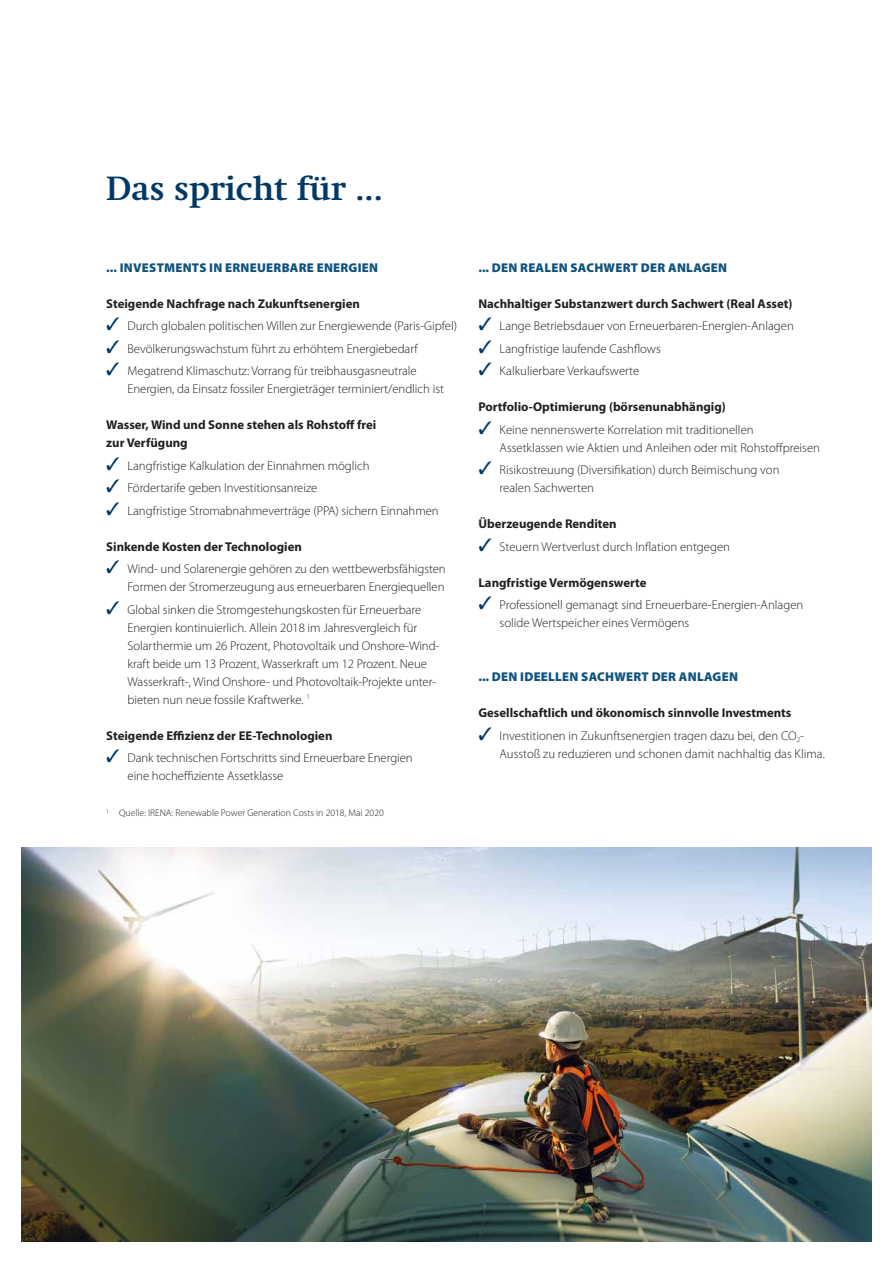
<style>
.page{position:relative;width:893px;height:1263px;background:#fff}
.page>*{position:absolute;margin:0;border:0;box-sizing:border-box;transform-origin:0 0}
.t1{font:700 33px "Swift";color:#003965}
.t2{font:300 12.75px/18px "Myriad Pro";letter-spacing:-.005em;color:#231f20}
.t3{font:700 12.75px/18px "Myriad Pro";color:#231f20}
.t4{font:900 12.75px "Myriad Pro";letter-spacing:.02em;color:#0f527d}
.t5{font:300 9.75px "Myriad Pro";color:#231f20}
.s1{color:#003965}
</style>
<div class="page">
<img style="left:21px;top:848px;width:851px;height:394px">
<h1 class="t1" style="left:106px;top:169px;width:278px">Das spricht für ...</h1>
<p class="t4" style="left:106px;top:260px;width:273px">... INVESTMENTS IN ERNEUERBARE ENERGIEN</p>
<p class="t3" style="left:106px;top:294px;width:255px">Steigende Nachfrage nach Zukunftsenergien</p>
<p class="t2" style="left:106px;top:317px;width:352px"><span class="s1">✓</span> Durch globalen politischen Willen zur Energiewende (Paris-Gipfel)</p>
<p class="t2" style="left:106px;top:340px;width:313px"><span class="s1">✓</span> Bevölkerungswachstum führt zu erhöhtem Energiebedarf</p>
<p class="t2" style="left:128px;top:362px;width:318px;text-indent:-21px"><span class="s1">✓</span> Megatrend Klimaschutz: Vorrang für treibhausgasneutrale<br>Energien, da Einsatz fossiler Energieträger terminiert/endlich ist</p>
<p class="t3" style="left:106px;top:416px;width:272px">Wasser, Wind und Sonne stehen als Rohstoff frei zur Verfügung</p>
<p class="t2" style="left:106px;top:457px;width:265px"><span class="s1">✓</span> Langfristige Kalkulation der Einnahmen möglich</p>
<p class="t2" style="left:106px;top:479px;width:212px"><span class="s1">✓</span> Fördertarife geben Investitionsanreize</p>
<p class="t2" style="left:106px;top:502px;width:334px"><span class="s1">✓</span> Langfristige Stromabnahmeverträge (PPA) sichern Einnahmen</p>
<p class="t3" style="left:106px;top:537px;width:197px">Sinkende Kosten der Technologien</p>
<p class="t2" style="left:106px;top:560px;width:341px;text-align:right"><span class="s1">✓</span> Wind- und Solarenergie gehören zu den wettbewerbsfähigsten<br>Formen der Stromerzeugung aus erneuerbaren Energiequellen</p>
<p class="t2" style="left:128px;top:601px;width:313px;text-indent:-21px"><span class="s1">✓</span> Global sinken die Stromgestehungskosten für Erneuerbare Energien kontinuierlich. Allein 2018 im Jahresvergleich für Solarthermie um 26 Prozent, Photovoltaik und Onshore-Wind&shy;kraft beide um 13 Prozent, Wasserkraft um 12 Prozent. Neue Wasserkraft-, Wind Onshore- und Photovoltaik-Projekte unter&shy;bieten nun neue fossile Kraftwerke. <sup>1</sup></p>
<p class="t3" style="left:106px;top:726px;width:228px">Steigende Effizienz der EE-Technologien</p>
<p class="t2" style="left:128px;top:749px;width:287px;text-indent:-21px"><span class="s1">✓</span> Dank technischen Fortschritts sind Erneuerbare Energien eine hocheffiziente Assetklasse</p>
<p class="t5" style="left:106px;top:807px;width:279px"><sup>1</sup> Quelle: IRENA: Renewable Power Generation Costs in 2018, Mai 2020</p>
<p class="t4" style="left:478px;top:260px;width:250px">... DEN REALEN SACHWERT DER ANLAGEN</p>
<p class="t3" style="left:478px;top:294px;width:316px">Nachhaltiger Substanzwert durch Sachwert (Real Asset)</p>
<p class="t2" style="left:478px;top:317px;width:317px"><span class="s1">✓</span> Lange Betriebsdauer von Erneuerbaren-Energien-Anlagen</p>
<p class="t2" style="left:478px;top:340px;width:184px"><span class="s1">✓</span> Langfristige laufende Cashflows</p>
<p class="t2" style="left:478px;top:362px;width:162px"><span class="s1">✓</span> Kalkulierbare Verkaufswerte</p>
<p class="t3" style="left:478px;top:398px;width:249px">Portfolio-Optimierung (börsenunabhängig)</p>
<p class="t2" style="left:500px;top:421px;width:322px;text-indent:-21px"><span class="s1">✓</span> Keine nennenswerte Korrelation mit traditionellen<br>Assetklassen wie Aktien und Anleihen oder mit Rohstoffpreisen</p>
<p class="t2" style="left:500px;top:461px;width:281px;text-indent:-21px"><span class="s1">✓</span> Risikostreuung (Diversifikation) durch Beimischung von realen Sachwerten</p>
<p class="t3" style="left:478px;top:515px;width:140px">Überzeugende Renditen</p>
<p class="t2" style="left:478px;top:538px;width:253px"><span class="s1">✓</span> Steuern Wertverlust durch Inflation entgegen</p>
<p class="t3" style="left:478px;top:573px;width:170px">Langfristige Vermögenswerte</p>
<p class="t2" style="left:500px;top:596px;width:305px;text-indent:-21px"><span class="s1">✓</span> Professionell gemanagt sind Erneuerbare-Energien-Anlagen solide Wertspeicher eines Vermögens</p>
<p class="t4" style="left:478px;top:670px;width:261px">... DEN IDEELLEN SACHWERT DER ANLAGEN</p>
<p class="t3" style="left:478px;top:704px;width:315px">Gesellschaftlich und ökonomisch sinnvolle Investments</p>
<p class="t2" style="left:500px;top:727px;width:327px;text-indent:-21px"><span class="s1">✓</span> Investitionen in Zukunftsenergien tragen dazu bei, den CO<sub>2</sub>-<br>Ausstoß zu reduzieren und schonen damit nachhaltig das Klima.</p>
</div>
